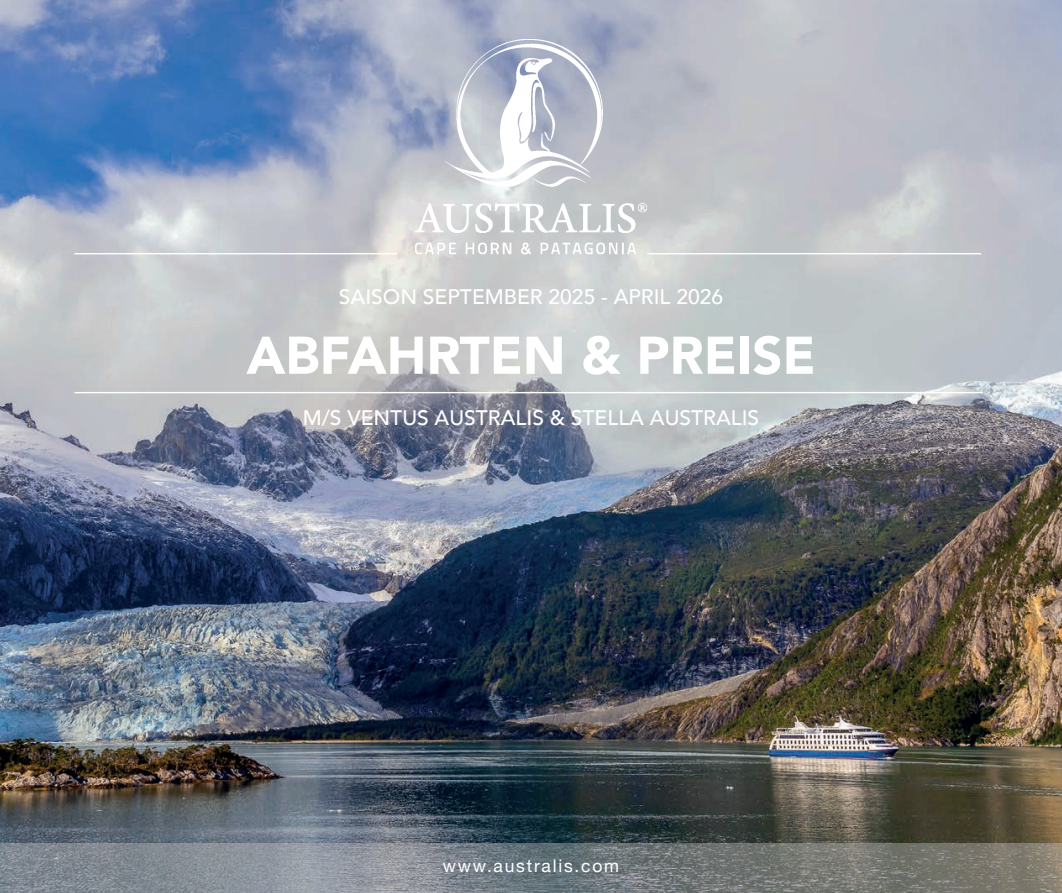
<style>
.page{position:relative;width:1062px;height:893px;background:#fff}
.page>*{position:absolute;margin:0;border:0;box-sizing:border-box;transform-origin:0 0}
.t1{font:900 52.5px "Avenir";color:#fff}
.t2{font:500 21px "Avenir";color:#fff}
.t3{font:17.5px "Helvetica Neue";letter-spacing:.1em;color:#fff}
</style>
<div class="page">
<img style="left:0;top:0;width:1062px;height:843px">
<img style="left:415px;top:39px;width:232px;height:220px">
<svg style="left:0;top:843px;width:1062px;height:50px;background:#7e8385"></svg>
<hr style="left:74px;top:253px;width:323px;height:1px;background:#fff">
<hr style="left:647px;top:253px;width:334px;height:1px;background:#fff">
<hr style="left:74px;top:392px;width:908px;height:1px;background:#fff">
<p class="t2" style="left:339px;top:278px;width:385px">SAISON SEPTEMBER 2025 - APRIL 2026</p>
<p class="t1" style="left:246px;top:310px;width:570px">ABFAHRTEN &amp; PREISE</p>
<p class="t2" style="left:303px;top:400px;width:458px">M/S VENTUS AUSTRALIS &amp; STELLA AUSTRALIS</p>
<p class="t3" style="left:443px;top:853px;width:178px">www.australis.com</p>
</div>
